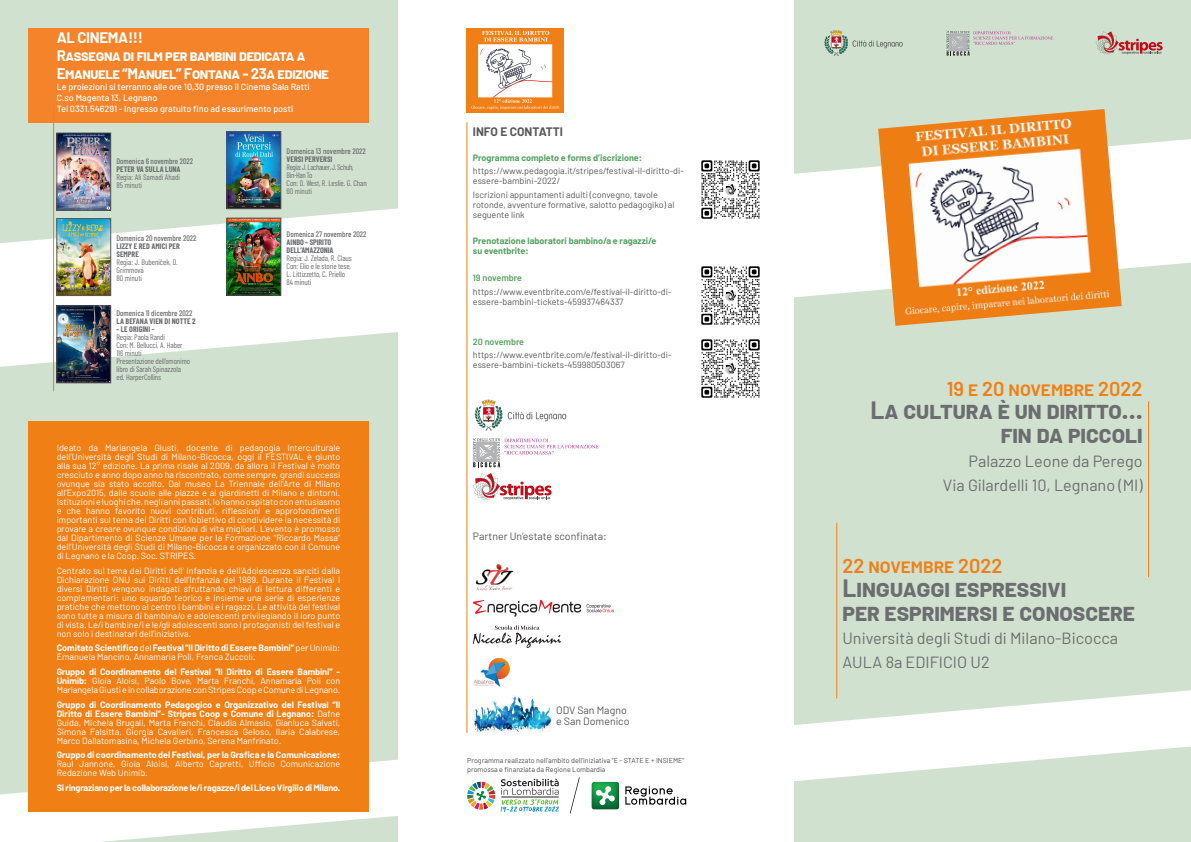
<style>
.page{position:relative;width:1191px;height:842px;background:#d1e1cf}
.page>*{position:absolute;margin:0;border:0;box-sizing:border-box;transform-origin:0 0}
.t1{font:700 24.5px/23.8px "Barlow";color:#6c6d70}
.t2{font:600 20px "Barlow";color:#f07f15}
.t3{font:16.2px "Barlow";color:#6c6d70}
.t4{font:700 15px/18px "Barlow";letter-spacing:-.02em;color:#fff}
.t5{font:700 12px "Barlow";color:#57585a}
.t6{font:10.6px/11.8px "Barlow";color:#57585a}
.t7{font:9px/9px "Barlow";color:#fff;text-align:justify}
.t8{font:9px/10px "Barlow";color:#57585a}
.t9{font:500 9px/10.8px "Barlow";color:#fff}
.t10{font:700 9px/10px "Barlow";color:#55a261}
.t11{font:700 9px "Barlow";letter-spacing:-.02em;color:#fff}
.t12{font:600 9px "Barlow";color:#55a261}
.Predefinito{font:8px/8px "Barlow Condensed";letter-spacing:-.01em;color:#6c6d70}
.Predefinito-2{font:700 8px/8px "Barlow Condensed";color:#6c6d70}
.Predefinito-3{font:500 8px "Barlow Condensed";color:#6c6d70}
.Predefinito-4{font:8px/8px "Barlow Condensed";letter-spacing:-.05em;color:#6c6d70}
.t13{font:7.2px/8.6px "Barlow";color:#4b4b4a}
.s1{font-weight:700}
</style>
<div class="page">
<svg style="left:0;top:690px;width:1191px;height:152px"></svg>
<div style="left:399px;top:0;width:395px;height:842px;background:#fff"></div>
<svg style="left:0;top:139px;width:1191px;height:228px;fill:#fff"></svg>
<img style="left:878px;top:109px;width:243px;height:217px">
<svg style="left:1095px;top:31px;width:67px;height:23px"></svg>
<img style="left:824px;top:30px;width:79px;height:26px">
<svg style="left:946px;top:31px;width:107px;height:25px"></svg>
<div style="left:28px;top:421px;width:341px;height:391px;background:#f07f15"></div>
<svg style="left:625px;top:786px;width:61px;height:19px"></svg>
<img style="left:591px;top:782px;width:28px;height:27px">
<svg style="left:595px;top:786px;width:20px;height:19px"></svg>
<svg style="left:570px;top:778px;width:9px;height:36px"></svg>
<svg style="left:467px;top:779px;width:92px;height:33px"></svg>
<hr style="left:1148px;top:401px;width:1px;height:176px;background:#f07f15">
<hr style="left:836px;top:523px;width:1px;height:175px;background:#f07f15">
<div style="left:28px;top:28px;width:341px;height:94px;background:#f58329"></div>
<img style="left:59px;top:135px;width:50px;height:73px">
<div style="left:57px;top:133px;width:54px;height:77px;border:1px solid #57585a"></div>
<img style="left:229px;top:134px;width:50px;height:73px">
<div style="left:227px;top:132px;width:54px;height:77px;border:1px solid #57585a"></div>
<img style="left:59px;top:220px;width:50px;height:74px">
<div style="left:57px;top:218px;width:54px;height:78px;border:1px solid #57585a"></div>
<img style="left:229px;top:220px;width:50px;height:73px">
<div style="left:227px;top:218px;width:54px;height:77px;border:1px solid #57585a"></div>
<img style="left:59px;top:308px;width:50px;height:73px">
<div style="left:57px;top:306px;width:54px;height:77px;border:1px solid #57585a"></div>
<hr style="left:53px;top:104px;width:1px;height:287px;background:#f07f15">
<img style="left:467px;top:28px;width:96px;height:85px">
<hr style="left:467px;top:122px;width:1px;height:611px;background:#f07f15">
<svg style="left:473px;top:473px;width:78px;height:27px"></svg>
<img style="left:474px;top:399px;width:93px;height:32px">
<svg style="left:473px;top:438px;width:125px;height:29px"></svg>
<svg style="left:473px;top:600px;width:141px;height:17px"></svg>
<img style="left:476px;top:564px;width:38px;height:27px">
<svg style="left:473px;top:625px;width:88px;height:23px"></svg>
<img style="left:473px;top:658px;width:37px;height:29px">
<img style="left:695px;top:260px;width:70px;height:70px">
<img style="left:695px;top:334px;width:70px;height:64px">
<img style="left:695px;top:155px;width:70px;height:70px">
<img style="left:472px;top:696px;width:79px;height:37px">
<p class="t4" style="left:57px;top:29px;width:274px">AL CINEMA!!!<br>Rassegna di film per bambini dedicata a<br>Emanuele “Manuel” Fontana - 23a edizione</p>
<p class="t9" style="left:57px;top:81px;width:254px">Le proiezioni si terranno alle ore 10,30 presso il Cinema Sala Ratti<br>C.so Magenta 13, Legnano</p>
<p class="t9" style="left:57px;top:103px;width:238px">Tel 0331.546291 - Ingresso gratuito fino ad esaurimento posti</p>
<p class="Predefinito-3" style="left:116px;top:156px;width:78px">Domenica 6 novembre 2022</p>
<p class="Predefinito-2" style="left:116px;top:164px;width:66px">PETER VA SULLA LUNA</p>
<p class="Predefinito" style="left:116px;top:172px;width:65px">Regia: Ali Samadi Ahadi</p>
<p class="Predefinito" style="left:116px;top:180px;width:27px">85 minuti</p>
<p class="Predefinito-3" style="left:116px;top:233px;width:82px">Domenica 20 novembre 2022</p>
<p class="Predefinito-2" style="left:116px;top:242px;width:65px">LIZZY E RED AMICI PER<br>SEMPRE</p>
<p class="Predefinito" style="left:116px;top:258px;width:63px">Regia: J. Bubeníček, D.<br>Grimmová</p>
<p class="Predefinito" style="left:116px;top:274px;width:27px">80 minuti</p>
<p class="Predefinito-3" style="left:116px;top:308px;width:77px">Domenica 11 dicembre 2022</p>
<p class="Predefinito-2" style="left:116px;top:317px;width:81px">LA BEFANA VIEN DI NOTTE 2</p>
<p class="Predefinito-2" style="left:116px;top:325px;width:39px">- LE ORIGINI -</p>
<p class="Predefinito" style="left:116px;top:333px;width:50px">Regia: Paola Randi</p>
<p class="Predefinito" style="left:116px;top:341px;width:68px">Con: M. Bellucci, A. Haber</p>
<p class="Predefinito" style="left:116px;top:349px;width:27px">116 minuti</p>
<p class="Predefinito" style="left:116px;top:357px;width:75px">Presentazione dell’omonimo libro di Sarah Spinazzola</p>
<p class="Predefinito" style="left:116px;top:373px;width:46px">ed. HarperCollins</p>
<p class="Predefinito-3" style="left:287px;top:146px;width:81px">Domenica 13 novembre 2022</p>
<p class="Predefinito-2" style="left:287px;top:155px;width:47px">VERSI PERVERSI</p>
<p class="Predefinito-4" style="left:287px;top:163px;width:68px">Regia: J. Lachauer, J. Schuh,<br>Bin-Han To</p>
<p class="Predefinito" style="left:287px;top:179px;width:82px">Con: D. West, R. Leslie. G. Chan</p>
<p class="Predefinito" style="left:287px;top:187px;width:27px">60 minuti</p>
<p class="Predefinito-3" style="left:287px;top:229px;width:81px">Domenica 27 novembre 2022</p>
<p class="Predefinito-2" style="left:287px;top:238px;width:48px">AINBO – SPIRITO<br>DELL’AMAZZONIA</p>
<p class="Predefinito" style="left:287px;top:254px;width:67px">Regia: J. Zelada, R. Claus</p>
<p class="Predefinito" style="left:287px;top:262px;width:66px">Con: Elio e le storie tese,<br>L. Littizzetto, C. Priello</p>
<p class="Predefinito" style="left:287px;top:278px;width:26px">84 minuti</p>
<p class="t7" style="left:57px;top:443px;width:285px">Ideato da Mariangela Giusti, docente di pedagogia Interculturale dell’Università degli Studi di Milano-Bicocca, oggi il FESTIVAL è giunto alla sua 12° edizione. La prima risale al 2009, da allora il Festival è molto cresciuto e anno dopo anno ha riscontrato, come sempre, grandi successi ovunque sia stato accolto. Dal museo La Triennale dell’Arte di Milano all’Expo2015, dalle scuole alle piazze e ai giardinetti di Milano e dintorni.<br>Istituzioni e luoghi che, negli anni passati, lo hanno ospitato con entusiasmo e che hanno favorito nuovi contributi, riflessioni e approfondimenti importanti sul tema dei Diritti con l’obiettivo di condividere la necessità di provare a creare ovunque condizioni di vita migliori. L’evento è promosso dal Dipartimento di Scienze Umane per la Formazione “Riccardo Massa” dell’Università degli Studi di Milano-Bicocca e organizzato con il Comune di Legnano e la Coop. Soc. STRIPES.</p>
<p class="t7" style="left:57px;top:565px;width:285px">Centrato sul tema dei Diritti dell’ Infanzia e dell’Adolescenza sanciti dalla Dichiarazione ONU sui Diritti dell’Infanzia del 1989. Durante il Festival i diversi Diritti vengono indagati sfruttando chiavi di lettura differenti e complementari: uno sguardo teorico e insieme una serie di esperienze pratiche che mettono al centro i bambini e i ragazzi. Le attività del festival sono tutte a misura di bambina/o e adolescenti privilegiando il loro punto di vista. Le/i bambine/i e le/gli adolescenti sono i protagonisti del festival e non solo i destinatari dell’iniziativa.</p>
<p class="t7" style="left:57px;top:643px;width:285px"><span class="s1">Comitato Scientifico</span> del <span class="s1">Festival “Il Diritto di Essere Bambini”</span> per Unimib:<br>Emanuela Mancino, Annamaria Poli, Franca Zuccoli.</p>
<p class="t7" style="left:57px;top:667px;width:285px"><span class="s1">Gruppo di Coordinamento del Festival “Il Diritto di Essere Bambini” - Unimib:</span> Gioia Aloisi, Paolo Bove, Marta Franchi, Annamaria Poli con Mariangela Giusti e in collaborazione con Stripes Coop e Comune di Legnano.</p>
<p class="t7" style="left:57px;top:699px;width:285px"><span class="s1">Gruppo di Coordinamento Pedagogico e Organizzativo del Festival “Il Diritto di Essere Bambini”- Stripes Coop e Comune di Legnano:</span> Dafne Guida, Michela Brugali, Marta Franchi, Claudia Almasio, Gianluca Salvati, Simona Falsitta, Giorgia Cavalleri, Francesca Geloso, Ilaria Calabrese, Marco Dallatomasina, Michela Gerbino, Serena Manfrinato.</p>
<p class="t7" style="left:57px;top:750px;width:285px"><span class="s1">Gruppo di coordinamento del Festival, per la Grafica e la Comunicazione:<br></span>Raul Jannone, Gioia Aloisi, Alberto Capretti, Ufficio Comunicazione Redazione Web Unimib.</p>
<p class="t11" style="left:57px;top:782px;width:285px">Si ringraziano per la collaborazione le/i ragazze/i del Liceo Virgilio di Milano.</p>
<p class="t5" style="left:473px;top:125px;width:92px">INFO E CONTATTI</p>
<p class="t10" style="left:473px;top:153px;width:171px">Programma completo e forms d’iscrizione:</p>
<p class="t8" style="left:473px;top:166px;width:212px">https://www.pedagogia.it/stripes/festival-il-diritto-di&shy;essere-bambini-2022/</p>
<p class="t8" style="left:473px;top:189px;width:203px">Iscrizioni appuntamenti adulti (convegno, tavole rotonde, avventure formative, salotto pedagogiko) al seguente link</p>
<p class="t10" style="left:473px;top:236px;width:185px">Prenotazione laboratori bambino/a e ragazzi/e su eventbrite:</p>
<p class="t12" style="left:473px;top:272px;width:51px">19 novembre</p>
<p class="t8" style="left:473px;top:286px;width:200px">https://www.eventbrite.com/e/festival-il-diritto-di&shy;essere-bambini-tickets-459937464337</p>
<p class="t12" style="left:473px;top:336px;width:53px">20 novembre</p>
<p class="t8" style="left:473px;top:350px;width:200px">https://www.eventbrite.com/e/festival-il-diritto-di&shy;essere-bambini-tickets-459980503067</p>
<p class="t6" style="left:473px;top:530px;width:135px">Partner Un’estate sconfinata:</p>
<p class="t6" style="left:556px;top:704px;width:75px">ODV San Magno e San Domenico</p>
<p class="t13" style="left:467px;top:756px;width:219px">Programma realizzato nell’ambito dell’iniziativa “E - STATE E + INSIEME” promossa e finanziata da Regione Lombardia</p>
<p class="t2" style="left:946px;top:376px;width:197px">19 e 20 novembre 2022</p>
<p class="t1" style="left:870px;top:398px;width:273px">La cultura è un diritto…</p>
<p class="t1" style="left:1000px;top:422px;width:143px">fin da piccoli</p>
<p class="t3" style="left:968px;top:451px;width:176px">Palazzo Leone da Perego</p>
<p class="t3" style="left:943px;top:475px;width:201px">Via Gilardelli 10, Legnano (MI)</p>
<p class="t2" style="left:842px;top:553px;width:162px">22 novembre 2022</p>
<p class="t1" style="left:842px;top:576px;width:294px">Linguaggi espressivi<br>per esprimersi e conoscere</p>
<p class="t3" style="left:842px;top:628px;width:277px">Università degli Studi di Milano-Bicocca</p>
<p class="t3" style="left:842px;top:652px;width:149px">AULA 8a EDIFICIO U2</p>
</div>
